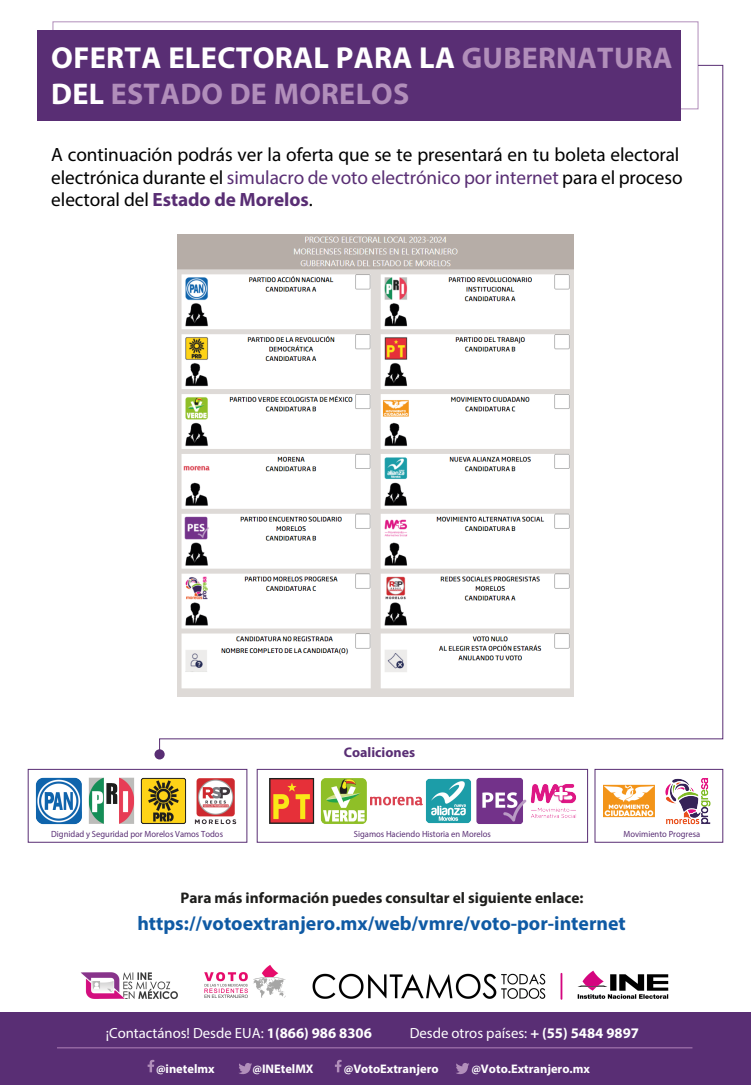
<style>
.page{position:relative;width:751px;height:1085px;background:#fff}
.page>*{position:absolute;margin:0;border:0;box-sizing:border-box;transform-origin:0 0}
.t1{font:700 30.4px "Myriad Pro";letter-spacing:.01em;color:#fff}
.t2{font:700 30px "Myriad Pro";letter-spacing:.01em;color:#b18eba}
.t3{font:700 19.75px "Myriad Pro";color:#0f5aa4}
.t4{font:19.25px/22.4px "Myriad Pro";letter-spacing:-.005em;color:#000}
.t5{font:700 15.35px "Myriad Pro";color:#1e1e1c}
.t6{font:14.7px "Myriad Pro";color:#fff}
.t7{font:700 13.95px "Myriad Pro";color:#592e74}
.t8{font:700 12.45px "Myriad Pro";color:#fff}
.t9{font:8.95px "Myriad Pro";color:#592e74;scale:.95 1}
.s1{font-size:30px;color:#b18eba}
.s2{color:#fff}
.s3{color:#592e74}
.s4{font-weight:700;color:#592e74}
.s5{font-weight:700}
</style>
<div class="page">
<div style="left:52px;top:21px;width:646px;height:88px;border:1px solid #b18eba"></div>
<div style="left:37px;top:30px;width:643px;height:90px;background:#592e74"></div>
<img style="left:80px;top:965px;width:589px;height:35px">
<div style="left:0;top:1012px;width:750px;height:72px;background:#592e74"></div>
<hr style="left:57px;top:1047px;width:635px;height:1px;background:#b081b8">
<svg style="left:239px;top:1063px;width:13px;height:11px"></svg>
<svg style="left:335px;top:1059px;width:6px;height:12px"></svg>
<svg style="left:147px;top:1059px;width:7px;height:12px"></svg>
<svg style="left:456px;top:1063px;width:13px;height:11px"></svg>
<div style="left:154px;top:749px;width:10px;height:10px;background:#592e74;border-radius:50%"></div>
<div style="left:28px;top:769px;width:219px;height:73px;border:1px solid #592e74"></div>
<div style="left:594px;top:769px;width:128px;height:73px;border:1px solid #592e74"></div>
<div style="left:257px;top:769px;width:330px;height:73px;border:1px solid #592e74"></div>
<img style="left:603px;top:784px;width:51px;height:34px">
<img style="left:665px;top:778px;width:46px;height:47px">
<img style="left:35px;top:777px;width:202px;height:48px">
<img style="left:269px;top:777px;width:307px;height:47px">
<svg style="left:158px;top:64px;width:565px;height:688px"></svg>
<h1 class="t1" style="left:51px;top:38px;width:622px">OFERTA ELECTORAL PARA LA <span class="s1">GUBERNATURA</span></h1>
<h2 class="t2" style="left:51px;top:74px;width:359px"><span class="s2">DEL</span> ESTADO DE MORELOS</h2>
<p class="t4" style="left:51px;top:143px;width:632px">A continuación podrás ver la oferta que se te presentará en tu boleta electoral electrónica durante el <span class="s3">simulacro de voto electrónico por internet</span> para el proceso electoral del <span class="s4">Estado de Morelos</span>.</p>
<p class="t7" style="left:343px;top:743px;width:73px">Coaliciones</p>
<p class="t9" style="left:51px;top:828px;width:182px">Dignidad y Seguridad por Morelos Vamos Todos</p>
<p class="t9" style="left:353px;top:828px;width:146px">Sigamos Haciendo Historia en Morelos</p>
<p class="t9" style="left:623px;top:828px;width:82px">Movimiento Progresa</p>
<p class="t5" style="left:180px;top:887px;width:404px">Para más información puedes consultar el siguiente enlace:</p>
<p class="t3" style="left:137px;top:910px;width:489px">https://votoextranjero.mx/web/vmre/voto-por-internet</p>
<p class="t6" style="left:106px;top:1023px;width:267px">¡Contactános! Desde EUA: <span class="s5">1(866) 986 8306</span></p>
<p class="t6" style="left:409px;top:1023px;width:231px">Desde otros países: <span class="s5">+ (55) 5484 9897</span></p>
<p class="t8" style="left:156px;top:1059px;width:60px">@inetelmx</p>
<p class="t8" style="left:252px;top:1059px;width:63px">@INEtelMX</p>
<p class="t8" style="left:343px;top:1059px;width:96px">@VotoExtranjero</p>
<p class="t8" style="left:471px;top:1059px;width:120px">@Voto.Extranjero.mx</p>
</div>
